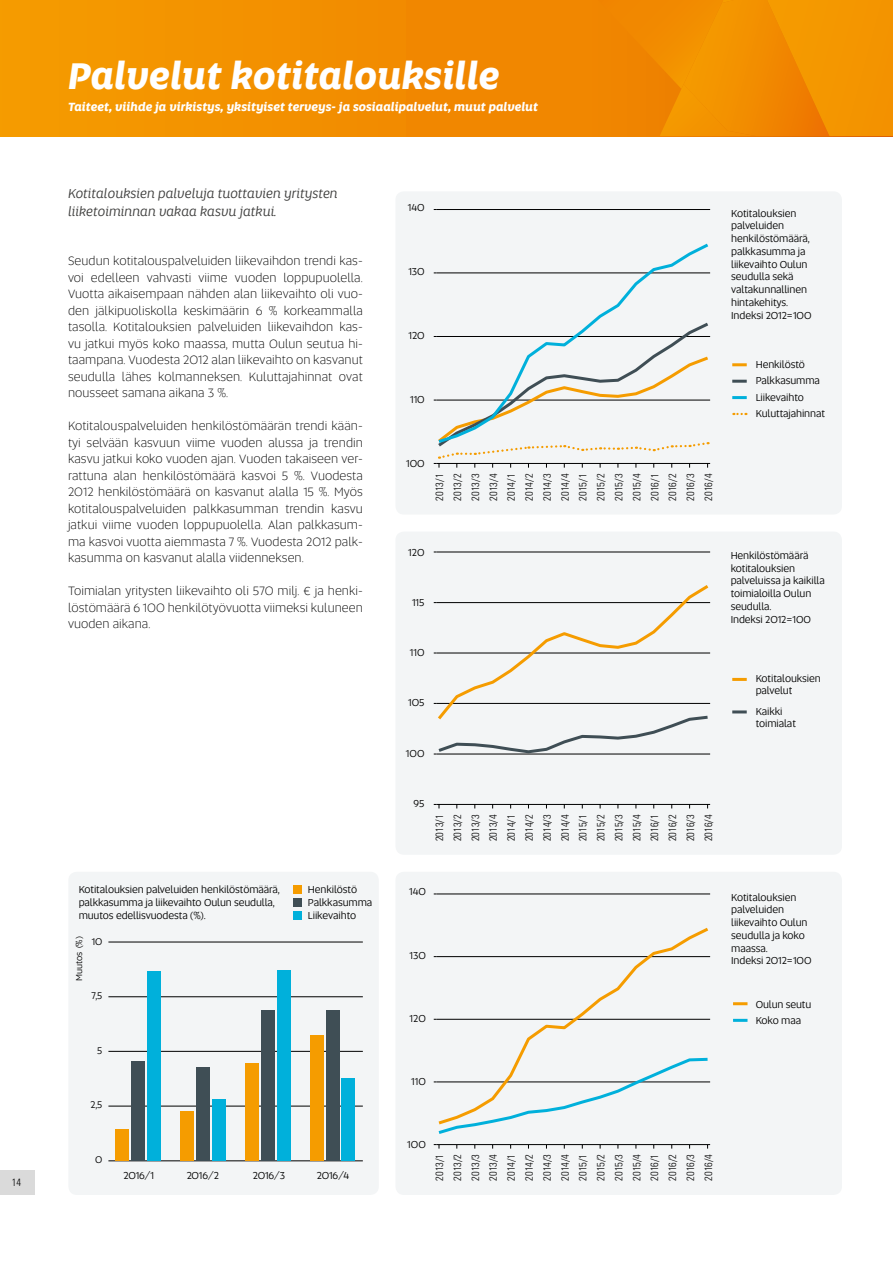
<style>
.page{position:relative;width:893px;height:1263px;background:#fff}
.page>*{position:absolute;margin:0;border:0;box-sizing:border-box;transform-origin:0 0}
.t1{font:italic 700 37.5px "Altis";color:#fff}
.t2{font:italic 13.5px/18.8px "Altis";color:#3c3c3b}
.t3{font:300 12.75px/16.5px "Altis";letter-spacing:.005em;color:#000;text-align:justify}
.t4{font:italic 700 12px "Altis";color:#fff}
.t5{font:10.5px/12.8px "Altis";letter-spacing:-.01em;color:#000}
.t6{font:300 condensed 10.5px/17.9px "Univers LT Std";color:#000;text-align:justify}
.t7{font:10.2px "Altis";color:#000}
.t8{font:9px "Altis";letter-spacing:-.02em;color:#000}
</style>
<div class="page">
<div style="left:0;top:1171px;width:35px;height:24px;background:#dadada"></div>
<div style="left:0;top:0;width:893px;height:136px;background:#f39300"></div>
<div style="left:406px;top:0;width:487px;height:136px;background:#f18700"></div>
<svg style="left:660px;top:0;width:233px;height:136px"></svg>
<div style="left:395px;top:191px;width:447px;height:323px;background:#f3f5f6;border-radius:9px"></div>
<div style="left:395px;top:531px;width:447px;height:324px;background:#f3f5f6;border-radius:9px"></div>
<div style="left:395px;top:872px;width:447px;height:323px;background:#f3f5f6;border-radius:9px"></div>
<div style="left:68px;top:872px;width:311px;height:323px;background:#f3f5f6;border-radius:9px"></div>
<div style="left:293px;top:885px;width:8px;height:8px;background:#f59c00"></div>
<div style="left:293px;top:898px;width:8px;height:8px;background:#3f4e55"></div>
<div style="left:293px;top:911px;width:8px;height:8px;background:#00b0db"></div>
<hr style="left:732px;top:678px;width:15px;height:3px;background:#f59c00">
<hr style="left:732px;top:710px;width:15px;height:3px;background:#3f4e55">
<hr style="left:733px;top:1002px;width:14px;height:3px;background:#f59c00">
<hr style="left:733px;top:1019px;width:14px;height:3px;background:#00b0db">
<svg style="left:733px;top:413px;width:13px;height:2px"></svg>
<hr style="left:732px;top:363px;width:15px;height:3px;background:#f59c00">
<hr style="left:732px;top:380px;width:15px;height:3px;background:#3f4e55">
<hr style="left:732px;top:396px;width:15px;height:3px;background:#00b0db">
<hr style="left:113px;top:1160px;width:250px;height:1px;background:#000">
<hr style="left:113px;top:1106px;width:250px;height:1px;background:#000">
<hr style="left:113px;top:1051px;width:250px;height:1px;background:#000">
<hr style="left:113px;top:996px;width:250px;height:1px;background:#000">
<hr style="left:113px;top:942px;width:250px;height:1px;background:#000">
<div style="left:116px;top:1129px;width:13px;height:32px;background:#f59c00"></div>
<div style="left:131px;top:1061px;width:14px;height:100px;background:#3f4e55"></div>
<div style="left:147px;top:971px;width:14px;height:190px;background:#00b0db"></div>
<div style="left:180px;top:1111px;width:14px;height:50px;background:#f59c00"></div>
<div style="left:196px;top:1067px;width:14px;height:94px;background:#3f4e55"></div>
<div style="left:212px;top:1099px;width:14px;height:62px;background:#00b0db"></div>
<div style="left:245px;top:1064px;width:14px;height:97px;background:#f59c00"></div>
<div style="left:261px;top:1010px;width:14px;height:151px;background:#3f4e55"></div>
<div style="left:277px;top:970px;width:13px;height:191px;background:#00b0db"></div>
<div style="left:310px;top:1035px;width:14px;height:126px;background:#f59c00"></div>
<div style="left:326px;top:1010px;width:13px;height:151px;background:#3f4e55"></div>
<div style="left:341px;top:1078px;width:14px;height:83px;background:#00b0db"></div>
<hr style="left:436px;top:804px;width:274px;height:1px;background:#000">
<hr style="left:436px;top:552px;width:274px;height:1px;background:#000">
<svg style="left:434px;top:585px;width:277px;height:170px"></svg>
<hr style="left:436px;top:209px;width:274px;height:1px;background:#000">
<svg style="left:435px;top:243px;width:276px;height:77px"></svg>
<svg style="left:434px;top:320px;width:277px;height:148px"></svg>
<hr style="left:436px;top:1144px;width:274px;height:1px;background:#000">
<hr style="left:436px;top:894px;width:274px;height:1px;background:#000">
<svg style="left:434px;top:1144px;width:6px;height:4px"></svg>
<svg style="left:435px;top:927px;width:276px;height:129px"></svg>
<svg style="left:434px;top:1056px;width:277px;height:78px"></svg>
<p class="t6" style="left:12px;top:1173px;width:11px">14</p>
<h1 class="t1" style="left:68px;top:48px;width:433px">Palvelut kotitalouksille</h1>
<p class="t4" style="left:68px;top:98px;width:471px">Taiteet, viihde ja virkistys, yksityiset terveys- ja sosiaalipalvelut, muut palvelut</p>
<p class="t2" style="left:68px;top:183px;width:271px">Kotitalouksien palveluja tuottavien yritysten liiketoiminnan vakaa kasvu jatkui.</p>
<p class="t3" style="left:68px;top:252px;width:296px">Seudun kotitalouspalveluiden liikevaihdon trendi kas&shy;voi edelleen vahvasti viime vuoden loppupuolella.<br>Vuotta aikaisempaan nähden alan liikevaihto oli vuo&shy;den jälkipuoliskolla keskimäärin 6 % korkeammalla tasolla. Kotitalouksien palveluiden liikevaihdon kas&shy;vu jatkui myös koko maassa, mutta Oulun seutua hi&shy;taampana. Vuodesta 2012 alan liikevaihto on kasvanut seudulla lähes kolmanneksen. Kuluttajahinnat ovat nousseet samana aikana 3 %.</p>
<p class="t3" style="left:68px;top:417px;width:296px">Kotitalouspalveluiden henkilöstömäärän trendi kään&shy;tyi selvään kasvuun viime vuoden alussa ja trendin kasvu jatkui koko vuoden ajan. Vuoden takaiseen ver&shy;rattuna alan henkilöstömäärä kasvoi 5 %. Vuodesta 2012 henkilöstömäärä on kasvanut alalla 15 %. Myös kotitalouspalveluiden palkkasumman trendin kasvu jatkui viime vuoden loppupuolella. Alan palkkasum&shy;ma kasvoi vuotta aiemmasta 7 %. Vuodesta 2012 palk&shy;kasumma on kasvanut alalla viidenneksen.</p>
<p class="t3" style="left:68px;top:582px;width:296px">Toimialan yritysten liikevaihto oli 570 milj. € ja henki&shy;löstömäärä 6 100 henkilötyövuotta viimeksi kuluneen vuoden aikana.</p>
<p class="t5" style="left:79px;top:883px;width:203px">Kotitalouksien palveluiden henkilöstömäärä, palkkasumma ja liikevaihto Oulun seudulla, muutos edellisvuodesta (%).</p>
<p class="t5" style="left:308px;top:883px;width:66px">Henkilöstö<br>Palkkasumma<br>Liikevaihto</p>
<p class="t8" style="left:73px;top:981px;width:46px;rotate:-90deg">Muutos (%)</p>
<p class="t7" style="left:92px;top:934px;width:12px">10</p>
<p class="t7" style="left:92px;top:988px;width:12px">7,5</p>
<p class="t7" style="left:97px;top:1043px;width:7px">5</p>
<p class="t7" style="left:90px;top:1097px;width:13px">2,5</p>
<p class="t7" style="left:95px;top:1152px;width:9px">0</p>
<p class="t5" style="left:123px;top:1169px;width:32px">2016/1</p>
<p class="t5" style="left:187px;top:1169px;width:34px">2016/2</p>
<p class="t5" style="left:253px;top:1169px;width:34px">2016/3</p>
<p class="t5" style="left:317px;top:1169px;width:34px">2016/4</p>
<p class="t5" style="left:408px;top:201px;width:18px">140</p>
<p class="t5" style="left:408px;top:265px;width:18px">130</p>
<p class="t5" style="left:408px;top:329px;width:18px">120</p>
<p class="t5" style="left:410px;top:393px;width:16px">110</p>
<p class="t5" style="left:406px;top:456px;width:20px">100</p>
<p class="t6" style="left:431px;top:501px;width:28px;rotate:-90deg">2013/1<br>2013/2<br>2013/3<br>2013/4<br>2014/1<br>2014/2<br>2014/3<br>2014/4<br>2015/1<br>2015/2<br>2015/3<br>2015/4<br>2016/1<br>2016/2<br>2016/3<br>2016/4</p>
<p class="t5" style="left:731px;top:206px;width:82px">Kotitalouksien palveluiden henkilöstömäärä, palkkasumma ja liikevaihto Oulun seudulla sekä valtakunnallinen hintakehitys.<br>Indeksi 2012=100</p>
<p class="t5" style="left:756px;top:355px;width:71px;line-height:16.5px">Henkilöstö<br>Palkkasumma<br>Liikevaihto<br>Kuluttajahinnat</p>
<p class="t5" style="left:408px;top:545px;width:18px">120</p>
<p class="t5" style="left:412px;top:596px;width:14px">115</p>
<p class="t5" style="left:410px;top:646px;width:16px">110</p>
<p class="t5" style="left:408px;top:696px;width:18px">105</p>
<p class="t5" style="left:406px;top:746px;width:20px">100</p>
<p class="t5" style="left:414px;top:797px;width:12px">95</p>
<p class="t6" style="left:431px;top:841px;width:28px;rotate:-90deg">2013/1<br>2013/2<br>2013/3<br>2013/4<br>2014/1<br>2014/2<br>2014/3<br>2014/4<br>2015/1<br>2015/2<br>2015/3<br>2015/4<br>2016/1<br>2016/2<br>2016/3<br>2016/4</p>
<p class="t5" style="left:731px;top:548px;width:96px">Henkilöstömäärä kotitalouksien palveluissa ja kaikilla toimialoilla Oulun seudulla.<br>Indeksi 2012=100</p>
<p class="t5" style="left:756px;top:672px;width:67px;line-height:12px">Kotitalouksien palvelut</p>
<p class="t5" style="left:756px;top:705px;width:42px;line-height:12px">Kaikki toimialat</p>
<p class="t5" style="left:409px;top:885px;width:18px">140</p>
<p class="t5" style="left:409px;top:948px;width:18px">130</p>
<p class="t5" style="left:410px;top:1011px;width:18px">120</p>
<p class="t5" style="left:731px;top:890px;width:82px">Kotitalouksien palveluiden liikevaihto Oulun seudulla ja koko maassa.<br>Indeksi 2012=100</p>
<p class="t5" style="left:756px;top:995px;width:57px;line-height:16.5px">Oulun seutu<br>Koko maa</p>
<p class="t5" style="left:411px;top:1074px;width:16px">110</p>
<p class="t5" style="left:407px;top:1137px;width:20px">100</p>
<p class="t6" style="left:431px;top:1181px;width:28px;rotate:-90deg">2013/1<br>2013/2<br>2013/3<br>2013/4<br>2014/1<br>2014/2<br>2014/3<br>2014/4<br>2015/1<br>2015/2<br>2015/3<br>2015/4<br>2016/1<br>2016/2<br>2016/3<br>2016/4</p>
</div>
